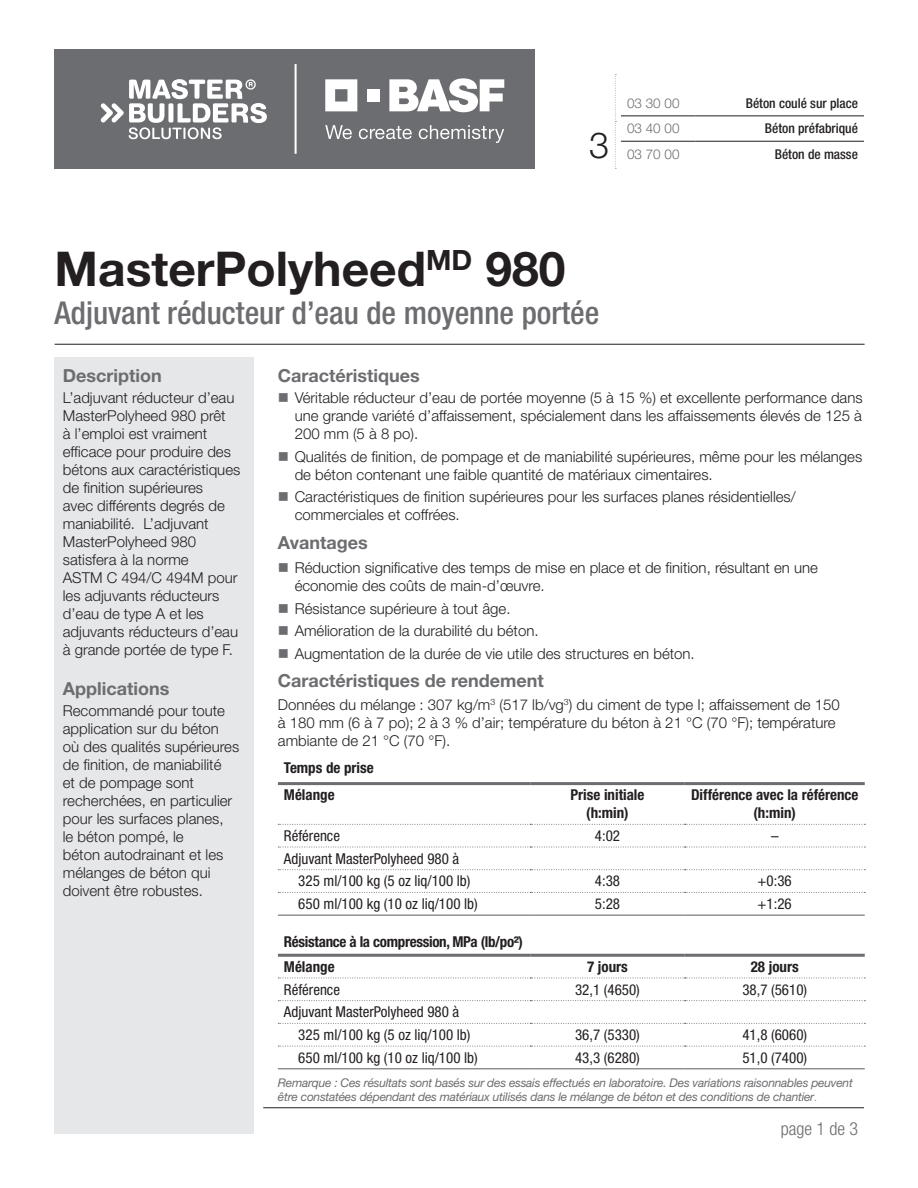
<style>
.page{position:relative;width:918px;height:1188px;background:#fff}
.page>*{position:absolute;margin:0;border:0;box-sizing:border-box;transform-origin:0 0}
.Product_Name{font:700 48px "Helvetica Neue LT Std";color:#231f20}
.Large_Numbers_-_Left{font:300 36px "Helvetica Neue LT Std";color:#231f20}
.Gray_Descriptor_Subh{font:500 condensed 31.5px "Helvetica Neue LT Std";color:#6c6d70}
.Section_Header{font:700 18px "Helvetica Neue LT Std";color:#6c6d70}
.Page_x_of_x{font:300 condensed 18px "Helvetica Neue LT Std";color:#6c6d70}
.Pg__1_Left_Column_Bo{font:300 15px/18px "Helvetica Neue LT Std";color:#231f20}
.Body{font:300 15px/18px "Helvetica Neue LT Std";color:#231f20}
.Regular_CENTERED{font:condensed 15px "Helvetica Neue LT Std";color:#231f20}
.Regular_CENTERED-2{font:700 condensed 15px/18px "Helvetica Neue LT Std";color:#231f20;text-align:center}
.Regular_CENTERED-3{font:700 condensed 15px "Helvetica Neue LT Std";letter-spacing:-.02em;color:#231f20}
.Body-2{font:condensed 15px "Helvetica Neue LT Std";color:#231f20}
.Bold_Description_-_R{font:500 condensed 13.5px "Helvetica Neue LT Std";color:#231f20}
.Middle_Numbers_-_Gra{font:300 13.5px "Helvetica Neue LT Std";color:#6c6d70}
.Section_Header-2{font:italic 12px/13.5px "Helvetica Neue LT Std";letter-spacing:-.02em;color:#6c6d70}
.s1{font-weight:300;font-style:normal;font-stretch:condensed}
</style>
<div class="page">
<hr style="left:55px;top:344px;width:810px;height:1px;background:#231f20">
<div style="left:54px;top:358px;width:200px;height:776px;background:#e6e7e9"></div>
<hr style="left:263px;top:1107px;width:601px;height:1px;background:#231f20">
<div style="left:54px;top:50px;width:480px;height:119px;background:#6c6d70"></div>
<svg style="left:325px;top:79px;width:32px;height:32px"></svg>
<div style="left:367px;top:89px;width:13px;height:13px;background:#fff"></div>
<svg style="left:389px;top:78px;width:115px;height:34px"></svg>
<svg style="left:325px;top:125px;width:27px;height:14px"></svg>
<svg style="left:359px;top:126px;width:53px;height:13px"></svg>
<svg style="left:419px;top:125px;width:85px;height:18px"></svg>
<hr style="left:295px;top:64px;width:2px;height:90px;background:#fff">
<svg style="left:101px;top:79px;width:166px;height:60px"></svg>
<hr style="left:278px;top:782px;width:252px;height:3px;background:#6c6d70">
<hr style="left:530px;top:782px;width:155px;height:3px;background:#6c6d70">
<hr style="left:685px;top:782px;width:180px;height:3px;background:#6c6d70">
<svg style="left:278px;top:892px;width:587px;height:1px"></svg>
<svg style="left:278px;top:869px;width:587px;height:1px"></svg>
<hr style="left:278px;top:915px;width:252px;height:1px;background:#6c6d70">
<hr style="left:530px;top:915px;width:155px;height:1px;background:#6c6d70">
<hr style="left:685px;top:915px;width:180px;height:1px;background:#6c6d70">
<svg style="left:278px;top:847px;width:587px;height:1px"></svg>
<svg style="left:278px;top:1046px;width:587px;height:1px"></svg>
<svg style="left:278px;top:1000px;width:587px;height:1px"></svg>
<svg style="left:278px;top:1023px;width:587px;height:1px"></svg>
<svg style="left:278px;top:824px;width:587px;height:1px"></svg>
<svg style="left:278px;top:978px;width:587px;height:1px"></svg>
<hr style="left:278px;top:954px;width:252px;height:3px;background:#6c6d70">
<hr style="left:530px;top:954px;width:155px;height:3px;background:#6c6d70">
<hr style="left:685px;top:954px;width:180px;height:3px;background:#6c6d70">
<hr style="left:278px;top:1068px;width:252px;height:1px;background:#6c6d70">
<hr style="left:530px;top:1068px;width:155px;height:1px;background:#6c6d70">
<hr style="left:685px;top:1068px;width:180px;height:1px;background:#6c6d70">
<svg style="left:615px;top:74px;width:1px;height:95px"></svg>
<hr style="left:621px;top:116px;width:74px;height:1px;background:#231f20">
<hr style="left:695px;top:116px;width:169px;height:1px;background:#231f20">
<hr style="left:621px;top:141px;width:74px;height:1px;background:#231f20">
<hr style="left:695px;top:141px;width:169px;height:1px;background:#231f20">
<p class="Large_Numbers_-_Left" style="left:589px;top:123px;width:22px">3</p>
<p class="Middle_Numbers_-_Gra" style="left:627px;top:95px;width:54px">03 30 00</p>
<p class="Bold_Description_-_R" style="left:746px;top:95px;width:114px">Béton coulé sur place</p>
<p class="Middle_Numbers_-_Gra" style="left:627px;top:120px;width:54px">03 40 00</p>
<p class="Bold_Description_-_R" style="left:765px;top:121px;width:95px">Béton préfabriqué</p>
<p class="Middle_Numbers_-_Gra" style="left:627px;top:146px;width:54px">03 70 00</p>
<p class="Bold_Description_-_R" style="left:775px;top:146px;width:85px">Béton de masse</p>
<p class="Product_Name" style="left:55px;top:239px;width:513px">MasterPolyheed<sup>MD</sup> 980</p>
<p class="Gray_Descriptor_Subh" style="left:55px;top:294px;width:546px">Adjuvant réducteur d’eau de moyenne portée</p>
<p class="Section_Header" style="left:63px;top:365px;width:100px">Description</p>
<p class="Pg__1_Left_Column_Bo" style="left:63px;top:389px;width:179px">L’adjuvant réducteur d’eau<br>MasterPolyheed 980 prêt<br>à l’emploi est vraiment efficace pour produire des bétons aux caractéristiques de finition supérieures<br>avec différents degrés de maniabilité. L’adjuvant<br>MasterPolyheed 980 satisfera à la norme<br>ASTM C 494/C 494M pour les adjuvants réducteurs d’eau de type A et les adjuvants réducteurs d’eau à grande portée de type F.</p>
<p class="Section_Header" style="left:63px;top:677px;width:108px">Applications</p>
<p class="Body" style="left:63px;top:701px;width:178px">Recommandé pour toute application sur du béton<br>où des qualités supérieures de finition, de maniabilité<br>et de pompage sont recherchées, en particulier pour les surfaces planes,<br>le béton pompé, le<br>béton autodrainant et les mélanges de béton qui doivent être robustes.</p>
<p class="Section_Header" style="left:278px;top:365px;width:143px">Caractéristiques</p>
<p class="Pg__1_Left_Column_Bo" style="left:295px;top:389px;width:570px;text-align:justify">Véritable réducteur d’eau de portée moyenne (5 à 15 %) et excellente performance dans une grande variété d’affaissement, spécialement dans les affaissements élevés de 125 à 200 mm (5 à 8 po).</p>
<p class="Pg__1_Left_Column_Bo" style="left:295px;top:447px;width:569px">Qualités de finition, de pompage et de maniabilité supérieures, même pour les mélanges de béton contenant une faible quantité de matériaux cimentaires.</p>
<p class="Pg__1_Left_Column_Bo" style="left:295px;top:488px;width:503px">Caractéristiques de finition supérieures pour les surfaces planes résidentielles/ commerciales et coffrées.</p>
<p class="Section_Header" style="left:278px;top:531px;width:92px">Avantages</p>
<p class="Pg__1_Left_Column_Bo" style="left:295px;top:559px;width:525px">Réduction significative des temps de mise en place et de finition, résultant en une économie des coûts de main-d’œuvre.</p>
<p class="Pg__1_Left_Column_Bo" style="left:295px;top:599px;width:217px">Résistance supérieure à tout âge.</p>
<p class="Pg__1_Left_Column_Bo" style="left:295px;top:622px;width:245px">Amélioration de la durabilité du béton.</p>
<p class="Pg__1_Left_Column_Bo" style="left:295px;top:644px;width:402px">Augmentation de la durée de vie utile des structures en béton.</p>
<p class="Section_Header" style="left:278px;top:670px;width:267px">Caractéristiques de rendement</p>
<p class="Body" style="left:278px;top:695px;width:563px">Données du mélange : 307 kg/m<sup>3</sup> (517 lb/vg<sup>3</sup>) du ciment de type I; affaissement de 150 à 180 mm (6 à 7 po); 2 à 3 % d’air; température du béton à 21 °C (70 °F); température ambiante de 21 °C (70 °F).</p>
<p class="Regular_CENTERED-2" style="left:284px;top:759px;width:91px">Temps de prise</p>
<p class="Regular_CENTERED-2" style="left:284px;top:786px;width:52px">Mélange</p>
<p class="Regular_CENTERED-2" style="left:570px;top:786px;width:76px">Prise initiale (h:min)</p>
<p class="Regular_CENTERED-2" style="left:691px;top:786px;width:169px">Différence avec la référence (h:min)</p>
<p class="Body-2" style="left:284px;top:827px;width:58px">Référence</p>
<p class="Regular_CENTERED" style="left:595px;top:827px;width:27px">4:02</p>
<p class="Regular_CENTERED" style="left:771px;top:827px;width:9px">–</p>
<p class="Regular_CENTERED" style="left:284px;top:850px;width:177px">Adjuvant MasterPolyheed 980 à</p>
<p class="Regular_CENTERED" style="left:298px;top:872px;width:174px">325 ml/100 kg (5 oz liq/100 lb)</p>
<p class="Regular_CENTERED" style="left:595px;top:872px;width:27px">4:38</p>
<p class="Regular_CENTERED" style="left:758px;top:872px;width:36px">+0:36</p>
<p class="Regular_CENTERED" style="left:298px;top:895px;width:181px">650 ml/100 kg (10 oz liq/100 lb)</p>
<p class="Regular_CENTERED" style="left:595px;top:895px;width:27px">5:28</p>
<p class="Regular_CENTERED" style="left:758px;top:895px;width:36px">+1:26</p>
<p class="Regular_CENTERED-3" style="left:284px;top:932px;width:240px">Résistance à la compression, MPa (lb/po²)</p>
<p class="Regular_CENTERED-2" style="left:284px;top:957px;width:52px">Mélange</p>
<p class="Regular_CENTERED-2" style="left:587px;top:957px;width:42px">7 jours</p>
<p class="Regular_CENTERED-2" style="left:751px;top:957px;width:49px">28 jours</p>
<p class="Body-2" style="left:284px;top:981px;width:58px">Référence</p>
<p class="Regular_CENTERED" style="left:575px;top:981px;width:66px">32,1 (4650)</p>
<p class="Regular_CENTERED" style="left:742px;top:981px;width:66px">38,7 (5610)</p>
<p class="Regular_CENTERED" style="left:284px;top:1003px;width:177px">Adjuvant MasterPolyheed 980 à</p>
<p class="Regular_CENTERED" style="left:298px;top:1026px;width:174px">325 ml/100 kg (5 oz liq/100 lb)</p>
<p class="Regular_CENTERED" style="left:575px;top:1026px;width:66px">36,7 (5330)</p>
<p class="Regular_CENTERED" style="left:742px;top:1026px;width:66px">41,8 (6060)</p>
<p class="Regular_CENTERED" style="left:298px;top:1049px;width:181px">650 ml/100 kg (10 oz liq/100 lb)</p>
<p class="Regular_CENTERED" style="left:575px;top:1049px;width:66px">43,3 (6280)</p>
<p class="Regular_CENTERED" style="left:742px;top:1049px;width:66px">51,0 (7400)</p>
<p class="Section_Header-2" style="left:278px;top:1076px;width:576px">Remarque : Ces résultats sont basés sur des essais effectués en laboratoire. Des variations raisonnables peuvent être constatées dépendant des matériaux utilisés dans le mélange de béton et des conditions de chantier<span class="s1">.</span></p>
<p class="Page_x_of_x" style="left:781px;top:1118px;width:79px">page 1 de 3</p>
</div>
